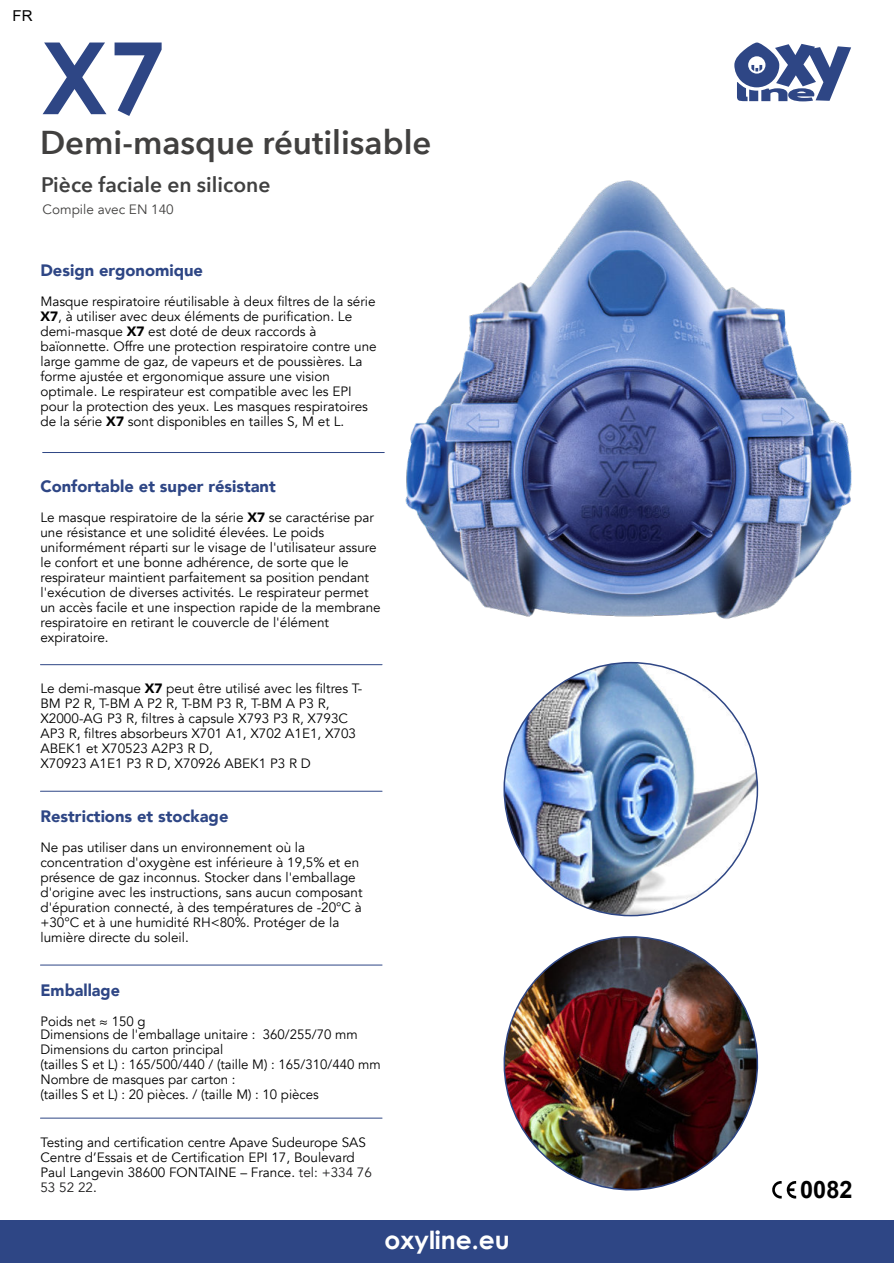
<style>
.page{position:relative;width:894px;height:1263px;background:#fff}
.page>*{position:absolute;margin:0;border:0;box-sizing:border-box;transform-origin:0 0}
.t1{font:700 99.75px "Century Gothic";color:#2e4685}
.t2{font:600 33px "Avenir Next";color:#41403f}
.t3{font:700 24.9px "Century Gothic";color:#fff}
.t4{font:700 24px "Arial";color:#000}
.t5{font:600 21px "Avenir Next";color:#404040}
.t6{font:900 16.5px "Avenir";color:#2e4685}
.t7{font:15px "Arial";color:#000}
.t8{font:13.5px/15px "Avenir";color:#000}
.t9{font:13.5px "Avenir";color:#41403f}
.s1{font-weight:900}
.s2{color:#1d1c1d}
</style>
<div class="page">
<div style="left:0;top:1220px;width:893px;height:43px;background:#2e4685"></div>
<svg style="left:734px;top:43px;width:116px;height:58px"></svg>
<img style="left:405px;top:180px;width:446px;height:439px">
<hr style="left:40px;top:791px;width:342px;height:1px;background:#2e4685">
<hr style="left:40px;top:965px;width:342px;height:1px;background:#2e4685">
<hr style="left:40px;top:1118px;width:342px;height:1px;background:#2e4685">
<hr style="left:40px;top:664px;width:342px;height:1px;background:#2e4685">
<hr style="left:43px;top:452px;width:341px;height:1px;background:#2e4685">
<svg style="left:772px;top:1181px;width:24px;height:18px"></svg>
<img style="left:504px;top:663px;width:253px;height:253px;border-radius:50%">
<img style="left:503px;top:936px;width:256px;height:255px">
<p class="t7" style="left:13px;top:10px;width:21px">FR</p>
<h1 class="t1" style="left:41px;top:39px;width:125px">X7</h1>
<h2 class="t2" style="left:40px;top:121px;width:393px">Demi-masque réutilisable</h2>
<h3 class="t5" style="left:41px;top:171px;width:231px">Pièce faciale en silicone</h3>
<p class="t9" style="left:43px;top:200px;width:133px">Compile avec EN 140</p>
<p class="t6" style="left:40px;top:259px;width:164px">Design ergonomique</p>
<p class="t8" style="left:40px;top:294px;width:337px">Masque respiratoire réutilisable à deux filtres de la série <span class="s1">X7</span>, à utiliser avec deux éléments de purification. Le demi-masque <span class="s1">X7</span> est doté de deux raccords à baïonnette. Offre une protection respiratoire contre une large gamme de gaz, de vapeurs et de poussières. La forme ajustée et ergonomique assure une vision optimale. Le respirateur est compatible avec les EPI pour la protection des yeux. Les masques respiratoires de la série <span class="s1">X7</span> sont disponibles en tailles S, M et L.</p>
<p class="t6" style="left:40px;top:475px;width:237px">Confortable et super résistant</p>
<p class="t8" style="left:40px;top:509px;width:342px">Le masque respiratoire de la série <span class="s1">X7</span> se caractérise par une résistance et une solidité élevées. Le poids uniformément réparti sur le visage de l'utilisateur assure le confort et une bonne adhérence, de sorte que le respirateur maintient parfaitement sa position pendant l'exécution de diverses activités. Le respirateur permet un accès facile et une inspection rapide de la membrane respiratoire en retirant le couvercle de l'élément expiratoire.</p>
<p class="t8" style="left:40px;top:681px;width:323px">Le demi-masque <span class="s1">X7</span> peut être utilisé avec les filtres T-BM P2 R, T-BM A P2 R, T-BM P3 R, T-BM A P3 R, X2000-AG P3 R, filtres à capsule X793 P3 R, X793C AP3 R, filtres absorbeurs X701 A1, X702 A1E1, X703<br>ABEK1 et X70523 A2P3 R D,<br>X70923 A1E1 P3 R D, X70926 ABEK1 P3 R D</p>
<p class="t6" style="left:40px;top:805px;width:189px">Restrictions et stockage</p>
<p class="t8" style="left:40px;top:840px;width:323px">Ne pas utiliser dans un environnement où la concentration d'oxygène est inférieure à 19,5% et en présence de gaz inconnus. Stocker dans l'emballage d'origine avec les instructions, sans aucun composant d'épuration connecté, à des températures de -20°C à +30°C et à une humidité RH&lt;80%. Protéger de la lumière directe du soleil.</p>
<p class="t6" style="left:40px;top:979px;width:81px">Emballage</p>
<p class="t8" style="left:40px;top:1014px;width:318px;line-height:13.5px">Poids net ≈ 150 g<br>Dimensions de l'emballage unitaire : 360/255/70 mm</p>
<p class="t8" style="left:40px;top:1042px;width:341px">Dimensions du carton principal<br>(tailles S et L) : 165/500/440 / (taille M) : 165/310/440 mm Nombre de masques par carton :<br>(tailles S et L) : 20 pièces. / (taille M) : 10 pièces</p>
<p class="t8" style="left:40px;top:1134px;width:333px">Testing and certification centre Apave Sudeurope SAS Centre d’Essais et de Certification EPI 17, Boulevard Paul Langevin 38600 FONTAINE – France. <span class="s2">tel: +334 76<br>53 52 22</span>.</p>
<h3 class="t3" style="left:384px;top:1230px;width:127px">oxyline.eu</h3>
<h3 class="t4" style="left:800px;top:1181px;width:54px">0082</h3>
</div>
